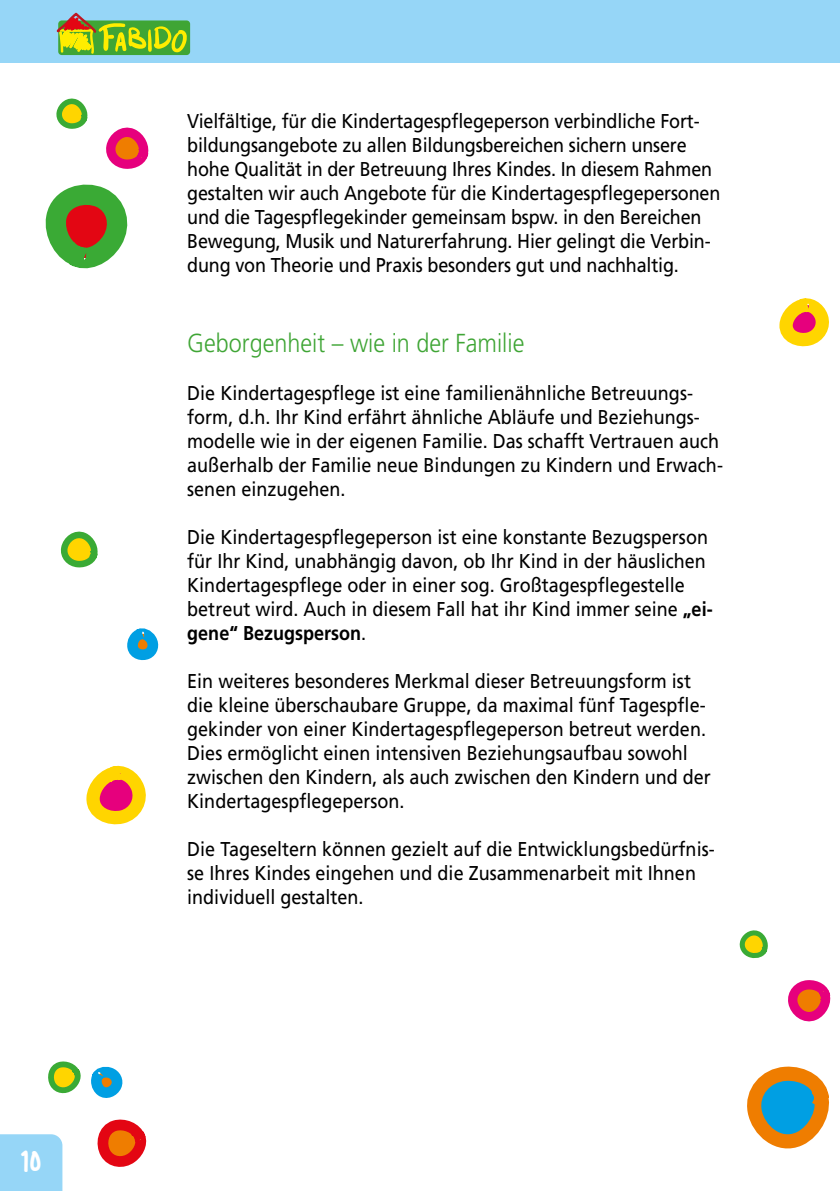
<style>
.page{position:relative;width:840px;height:1191px;background:#fff}
.page>*{position:absolute;margin:0;border:0;box-sizing:border-box;transform-origin:0 0}
.t1{font:700 32px "Indie Star BB";color:#fff}
.t2{font:300 26px "Frutiger LT";color:#3fa535;scale:.9 1}
.t3{font:20px/24px "Frutiger LT";color:#000;scale:.9 1}
.s1{font-weight:700}
</style>
<div class="page">
<div style="left:0;top:0;width:839px;height:63px;background:#96d6f7"></div>
<div style="left:58px;top:20px;width:132px;height:35px;background:#3fa535;border-radius:4px"></div>
<svg style="left:56px;top:13px;width:131px;height:41px"></svg>
<svg style="left:739px;top:930px;width:29px;height:29px"></svg>
<svg style="left:92px;top:765px;width:54px;height:60px"></svg>
<svg style="left:781px;top:298px;width:48px;height:49px"></svg>
<svg style="left:45px;top:99px;width:104px;height:170px"></svg>
<svg style="left:0;top:1061px;width:147px;height:130px"></svg>
<svg style="left:61px;top:532px;width:37px;height:36px"></svg>
<svg style="left:127px;top:628px;width:32px;height:33px"></svg>
<svg style="left:747px;top:1066px;width:82px;height:82px"></svg>
<svg style="left:788px;top:980px;width:43px;height:42px"></svg>
<h1 class="t1" style="left:21px;top:1142px;width:23px">10</h1>
<p class="t3" style="left:187px;top:110px;width:593px">Vielfältige, für die Kindertagespflegeperson verbindliche Fort&shy;bildungsangebote zu allen Bildungsbereichen sichern unsere hohe Qualität in der Betreuung Ihres Kindes. In diesem Rahmen gestalten wir auch Angebote für die Kindertagespflegepersonen und die Tagespflegekinder gemeinsam bspw. in den Bereichen Bewegung, Musik und Naturerfahrung. Hier gelingt die Verbin&shy;dung von Theorie und Praxis besonders gut und nachhaltig.</p>
<h2 class="t2" style="left:187px;top:328px;width:376px">Geborgenheit – wie in der Familie</h2>
<p class="t3" style="left:187px;top:381px;width:596px">Die Kindertagespflege ist eine familienähnliche Betreuungs&shy;form, d.h. Ihr Kind erfährt ähnliche Abläufe und Beziehungs&shy;modelle wie in der eigenen Familie. Das schafft Vertrauen auch außerhalb der Familie neue Bindungen zu Kindern und Erwach&shy;senen einzugehen.</p>
<p class="t3" style="left:187px;top:525px;width:585px">Die Kindertagespflegeperson ist eine konstante Bezugsperson für Ihr Kind, unabhängig davon, ob Ihr Kind in der häuslichen Kindertagespflege oder in einer sog. Großtagespflegestelle betreut wird. Auch in diesem Fall hat ihr Kind immer seine <span class="s1">„ei&shy;gene“ Bezugsperson</span>.</p>
<p class="t3" style="left:187px;top:669px;width:583px">Ein weiteres besonderes Merkmal dieser Betreuungsform ist die kleine überschaubare Gruppe, da maximal fünf Tagespfle&shy;gekinder von einer Kindertagespflegeperson betreut werden.<br>Dies ermöglicht einen intensiven Beziehungsaufbau sowohl zwischen den Kindern, als auch zwischen den Kindern und der Kindertagespflegeperson.</p>
<p class="t3" style="left:187px;top:837px;width:587px">Die Tageseltern können gezielt auf die Entwicklungsbedürfnis&shy;se Ihres Kindes eingehen und die Zusammenarbeit mit Ihnen individuell gestalten.</p>
</div>
